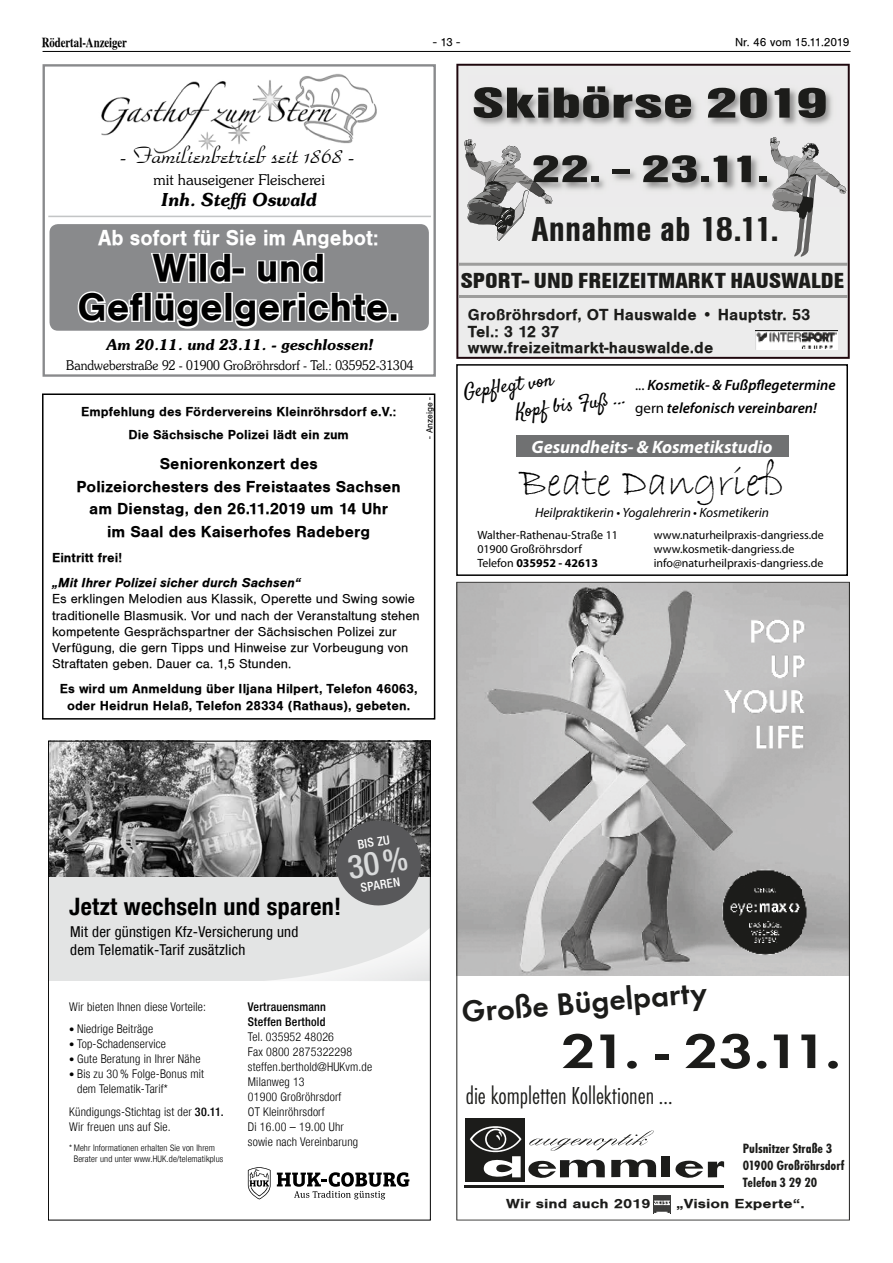
<style>
.page{position:relative;width:893px;height:1263px;background:#fff}
.page>*{position:absolute;margin:0;border:0;box-sizing:border-box;transform-origin:0 0}
.t1{font:50.25px "Function Demi";color:#1c1c1a;scale:1.22 1}
.t2{font:900 45px "Sans Cd";color:#1c1c1a;scale:1.46 1}
.t3{font:41.25px "Bradley Hand ITC";color:#000}
.t4{font:700 40.5px/39px "Sans";letter-spacing:.005em;color:#000;text-align:center}
.t5{font:900 40.5px "Sans Cd";color:#1c1c1a;scale:1.46 1}
.t6{font:700 35.7px "Sans Cd";color:#1c1c1a;scale:1.24 1}
.t7{font:31.5px "Function Demi";color:#1c1c1a}
.t8{font:300 condensed 25.5px "Function";letter-spacing:-.005em;color:#1c1c1a}
.t9{font:24.9px "Park Avenue BT";color:#000}
.t10{font:24px "Helvetica Neuefor HUK 77 Bd Cn";letter-spacing:.015em;color:#000}
.t11{font:900 22.5px "Sans Cd";color:#1c1c1a;scale:1.1 1}
.t12{font:700 22.5px "Sans";color:#fff;scale:.93 1}
.t13{font:19.35px/26.4px "Satisfy";color:#000}
.t14{font:italic 700 18px "Myriad Pro";color:#fff}
.t15{font:italic 600 18px "Souvenir IT Cby BT";color:#000}
.t16{font:700 16.65px/16.5px "Sans";color:#1c1c1a}
.t17{font:700 16.5px/22.5px "Sans";letter-spacing:.005em;color:#000;text-align:center}
.t18{font:15px/18px "Helvetica Neuefor HUK 57 Cn";letter-spacing:.015em;color:#000}
.t19{font:italic 600 15px/22.4px "Myriad Pro";color:#000}
.t20{font:italic 600 15px "Souvenir IT Cby BT";color:#000}
.t21{font:300 15px "Souvenir IT Cby BT";color:#000}
.t22{font:700 condensed 13.95px/16.8px "Function";color:#1c1c1a;scale:1.06 1}
.t23{font:13.5px/16.2px "Sans";color:#000}
.t24{font:700 13.5px/23.7px "Sans";color:#000;text-align:center}
.t25{font:300 13.5px "Souvenir IT Cby BT";color:#000;scale:.91 1}
.t26{font:italic 13.5px "Myriad Pro";color:#000}
.t27{font:italic 700 13.5px "Sans";color:#000}
.t28{font:700 13.5px "Sans";color:#1c1c1a;scale:1.22 1}
.t29{font:13.5px "Roman PS Bold";color:#000;scale:.8 1}
.t30{font:12.3px "Helvetica Neuefor HUK 67 Md Cn";color:#fff}
.t31{font:12px/15px "Helvetica Neuefor HUK 47 Lt Cn";letter-spacing:.015em;color:#000}
.t32{font:12px/14.4px "Myriad Pro";color:#000}
.t33{font:12px/15px "Helvetica Neuefor HUK 67 Md Cn";letter-spacing:.015em;color:#000}
.t34{font:12px "Sans";letter-spacing:-.025em;color:#000}
.t35{font:9px/11.2px "Helvetica Neuefor HUK 47 Lt Cn";letter-spacing:.015em;color:#000}
.t36{font:9px "Sans";color:#000}
.s1{font-weight:400;font-style:normal}
.s2{font-weight:700}
.s3{font-size:10.5px}
.s4{font-family:"Helvetica Neuefor HUK 67 Md Cn"}
</style>
<div class="page">
<hr style="left:43px;top:51px;width:807px;height:1px;background:#000">
<svg style="left:456px;top:582px;width:394px;height:638px"></svg>
<div style="left:661px;top:1156px;width:8px;height:21px;background:#1c1c1a"></div>
<svg style="left:611px;top:1159px;width:45px;height:18px"></svg>
<svg style="left:675px;top:1160px;width:49px;height:23px"></svg>
<svg style="left:528px;top:1160px;width:77px;height:23px"></svg>
<svg style="left:529px;top:1130px;width:125px;height:21px"></svg>
<div style="left:465px;top:1118px;width:60px;height:63px;background:#1c1c1a"></div>
<svg style="left:470px;top:1126px;width:51px;height:52px"></svg>
<hr style="left:465px;top:1185px;width:259px;height:3px;background:#1c1c1a">
<img style="left:653px;top:1195px;width:18px;height:18px">
<div style="left:48px;top:877px;width:383px;height:104px;background:#e3e4e4"></div>
<img style="left:270px;top:929px;width:159px;height:52px">
<img style="left:50px;top:743px;width:379px;height:134px">
<svg style="left:277px;top:1172px;width:132px;height:27px"></svg>
<svg style="left:248px;top:1167px;width:23px;height:32px"></svg>
<div style="left:516px;top:435px;width:272px;height:22px;background:#707172"></div>
<div style="left:456px;top:364px;width:392px;height:212px;border:1px solid #000"></div>
<img style="left:101px;top:74px;width:276px;height:80px">
<div style="left:43px;top:64px;width:393px;height:313px;border:2px solid #898a8c"></div>
<hr style="left:48px;top:216px;width:383px;height:1px;background:#c3c5c6">
<div style="left:50px;top:224px;width:379px;height:107px;background:#898a8c;border-radius:9px"></div>
<svg style="left:76px;top:253px;width:315px;height:78px"></svg>
<div style="left:390px;top:313px;width:8px;height:9px;border:3px solid #fff"></div>
<svg style="left:456px;top:64px;width:394px;height:295px;background:#dfdede"></svg>
<hr style="left:458px;top:263px;width:390px;height:3px;background:#9d9d9c">
<hr style="left:458px;top:295px;width:390px;height:3px;background:#9d9d9c">
<img style="left:756px;top:330px;width:82px;height:19px">
<img style="left:469px;top:76px;width:52px;height:63px">
<svg style="left:770px;top:137px;width:76px;height:120px;background:#c6c5c5"></svg>
<svg style="left:464px;top:139px;width:88px;height:102px;background:#b7b7b7"></svg>
<div style="left:42px;top:393px;width:393px;height:327px;border:2px solid #000"></div>
<svg style="left:333px;top:817px;width:91px;height:89px;background:#69696a"></svg>
<p class="t29" style="left:42px;top:34px;width:108px">Rödertal-Anzeiger</p>
<p class="t34" style="left:433px;top:35px;width:28px">- 13 -</p>
<p class="t34" style="left:735px;top:35px;width:116px">Nr. 46 vom 15.11.2019</p>
<h3 class="t9" style="left:121px;top:141px;width:236px">- Familienbetrieb seit 1868 -</h3>
<p class="t21" style="left:153px;top:170px;width:173px">mit hauseigener Fleischerei</p>
<h3 class="t15" style="left:162px;top:188px;width:157px">Inh. Steffi Oswald</h3>
<h3 class="t12" style="left:98px;top:225px;width:303px">Ab sofort für Sie im Angebot:</h3>
<h3 class="t4" style="left:77px;top:249px;width:323px">Wild- und<br>Geflügelgerichte.</h3>
<p class="t25" style="left:66px;top:356px;width:383px">Bandweberstraße 92 - 01900 Großröhrsdorf - Tel.: 035952-31304</p>
<p class="t20" style="left:106px;top:335px;width:269px">Am 20.11. und 23.11. - geschlossen!</p>
<p class="t36" style="left:425px;top:439px;width:43px;rotate:-90deg">- Anzeige -</p>
<p class="t24" style="left:81px;top:399px;width:316px">Empfehlung des Fördervereins Kleinröhrsdorf e.V.:<br>Die Sächsische Polizei lädt ein zum</p>
<h3 class="t17" style="left:77px;top:453px;width:326px">Seniorenkonzert des<br>Polizeiorchesters des Freistaates Sachsen am Dienstag, den 26.11.2019 um 14 Uhr<br>im Saal des Kaiserhofes Radeberg</h3>
<p class="t24" style="left:52px;top:546px;width:72px">Eintritt frei!</p>
<p class="t27" style="left:52px;top:575px;width:251px">„Mit Ihrer Polizei sicher durch Sachsen“</p>
<p class="t23" style="left:52px;top:591px;width:369px">Es erklingen Melodien aus Klassik, Operette und Swing sowie traditionelle Blasmusik. Vor und nach der Veranstaltung stehen kompetente Gesprächspartner der Sächsischen Polizei zur Verfügung, die gern Tipps und Hinweise zur Vorbeugung von Straftaten geben. Dauer ca. 1,5 Stunden.</p>
<p class="t24" style="left:60px;top:681px;width:359px;line-height:16.2px">Es wird um Anmeldung über Iljana Hilpert, Telefon 46063, oder Heidrun Helaß, Telefon 28334 (Rathaus), gebeten.</p>
<h2 class="t2" style="left:472px;top:77px;width:245px">Skibörse 2019</h2>
<h3 class="t5" style="left:531px;top:146px;width:164px">22. - 23.11.</h3>
<h3 class="t6" style="left:531px;top:210px;width:201px">Annahme ab 18.11.</h3>
<h3 class="t11" style="left:461px;top:268px;width:350px">SPORT- UND FREIZEITMARKT HAUSWALDE</h3>
<h3 class="t16" style="left:468px;top:306px;width:344px">Großröhrsdorf, OT Hauswalde • Hauptstr. 53<br>Tel.: 3 12 37<br>www.freizeitmarkt-hauswalde.de</h3>
<h3 class="t13" style="left:511px;top:373px;width:113px;text-indent:-49px;rotate:-7deg">Gepflegt von<br>Kopf bis Fuß ...</h3>
<p class="t19" style="left:635px;top:374px;width:202px"><span class="s1">...</span> Kosmetik- &amp; Fußpflegetermine <span class="s1">gern</span> telefonisch vereinbaren!</p>
<h3 class="t3" style="left:520px;top:456px;width:266px">Beate Dangrieß</h3>
<h3 class="t14" style="left:532px;top:435px;width:242px">Gesundheits- &amp; Kosmetikstudio</h3>
<p class="t26" style="left:535px;top:504px;width:236px">Heilpraktikerin • Yogalehrerin • Kosmetikerin</p>
<p class="t32" style="left:477px;top:527px;width:142px">Walther-Rathenau-Straße 11<br>01900 Großröhrsdorf<br>Telefon <span class="s2">035952 - 42613</span></p>
<p class="t32" style="left:654px;top:527px;width:172px">www.naturheilpraxis-dangriess.de www.kosmetik-dangriess.de info@naturheilpraxis-dangriess.de</p>
<h3 class="t10" style="left:69px;top:892px;width:273px">Jetzt wechseln und sparen!</h3>
<p class="t18" style="left:70px;top:923px;width:230px">Mit der günstigen Kfz-Versicherung und dem Telematik-Tarif zusätzlich</p>
<p class="t30" style="left:357px;top:837px;width:34px;rotate:-9deg">BIS ZU</p>
<p class="t30" style="left:360px;top:880px;width:41px;rotate:-9deg">SPAREN</p>
<p class="t31" style="left:69px;top:999px;width:138px">Wir bieten Ihnen diese Vorteile:</p>
<p class="t31" style="left:69px;top:1021px;width:85px"><span class="s3">•</span> Niedrige Beiträge</p>
<p class="t31" style="left:69px;top:1036px;width:98px"><span class="s3">•</span> Top-Schadenservice</p>
<p class="t31" style="left:69px;top:1051px;width:133px"><span class="s3">•</span> Gute Beratung in Ihrer Nähe</p>
<p class="t31" style="left:77px;top:1066px;width:128px;text-indent:-8px"><span class="s3">•</span> Bis zu 30 % Folge-Bonus mit dem Telematik-Tarif*</p>
<p class="t31" style="left:69px;top:1104px;width:156px">Kündigungs-Stichtag ist der <span class="s4">30.11.<br></span>Wir freuen uns auf Sie.</p>
<p class="t35" style="left:74px;top:1142px;width:151px;text-indent:-4px">* Mehr Informationen erhalten Sie von Ihrem<br>Berater und unter www.HUK.de/telematikplus</p>
<p class="t33" style="left:248px;top:999px;width:80px">Vertrauensmann<br>Steffen Berthold</p>
<p class="t31" style="left:248px;top:1029px;width:126px">Tel. 035952 48026<br>Fax 0800 2875322298 steffen.berthold@HUKvm.de<br>Milanweg 13<br>01900 Großröhrsdorf<br>OT Kleinröhrsdorf<br>Di 16.00 – 19.00 Uhr<br>sowie nach Vereinbarung</p>
<h3 class="t7" style="left:460px;top:994px;width:248px;rotate:-5deg">Große Bügelparty</h3>
<h1 class="t1" style="left:561px;top:1021px;width:230px">21. - 23.11.</h1>
<h3 class="t8" style="left:466px;top:1082px;width:208px">die kompletten Kollektionen ...</h3>
<p class="t22" style="left:743px;top:1140px;width:97px">Pulsnitzer Straße 3<br>01900 Großröhrsdorf<br>Telefon 3 29 20</p>
<p class="t28" style="left:506px;top:1196px;width:120px">Wir sind auch 2019</p>
<p class="t28" style="left:676px;top:1196px;width:107px">„Vision Experte“.</p>
</div>
